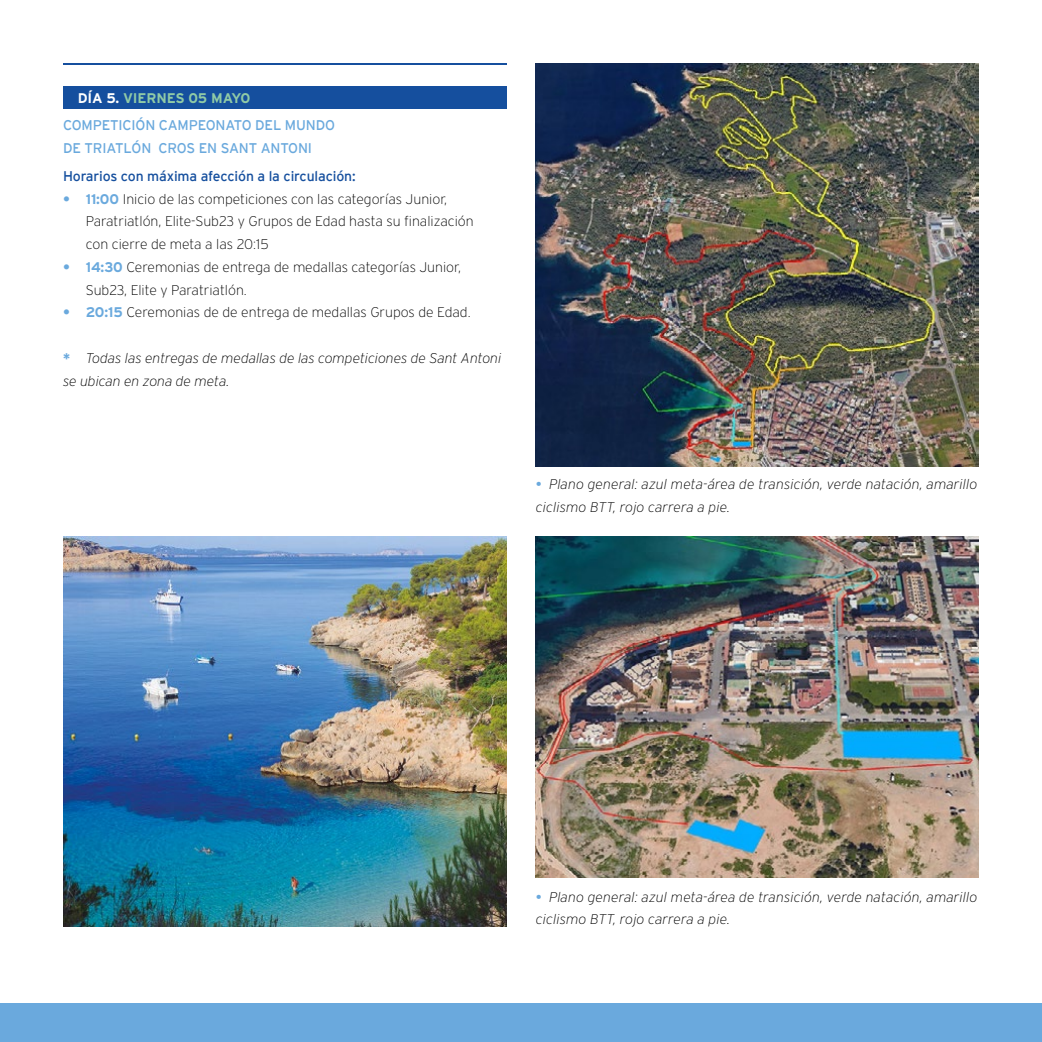
<style>
.page{position:relative;width:1042px;height:1042px;background:#fff}
.page>*{position:absolute;margin:0;border:0;box-sizing:border-box;transform-origin:0 0}
.t1{font:200 14px/22.8px "Interstate";color:#000}
.t2{font:italic 200 14px/22.8px "Interstate";letter-spacing:.01em;color:#000}
.t3{font:14px/27.7px "Interstate";letter-spacing:-.01em;color:#6aa9dd}
.t4{font:14px "Interstate";letter-spacing:-.01em;color:#154f9e}
.s1{font-weight:700;color:#fff}
.s2{font-weight:700;color:#90caa6}
.s3{font-weight:700;color:#6aa9dd}
.s4{font-weight:700;font-style:normal;color:#6aa9dd}
.s5{font-weight:400;font-style:normal;color:#6aa9dd}
</style>
<div class="page">
<div style="left:260px;top:1003px;width:261px;height:39px;background:#6aa9dd"></div>
<div style="left:0;top:1003px;width:260px;height:39px;background:#6aa9dd"></div>
<div style="left:521px;top:1003px;width:260px;height:39px;background:#6aa9dd"></div>
<div style="left:781px;top:1003px;width:261px;height:39px;background:#6aa9dd"></div>
<hr style="left:0;top:1003px;width:1px;height:39px;background:#154f9e">
<hr style="left:63px;top:63px;width:443px;height:2px;background:#154f9e">
<div style="left:63px;top:87px;width:443px;height:22px;background:#154f9e"></div>
<img style="left:536px;top:63px;width:443px;height:403px">
<img style="left:536px;top:536px;width:443px;height:342px">
<img style="left:63px;top:536px;width:443px;height:391px">
<p class="t3" style="left:63px;top:84px;width:273px;text-indent:15px"><span class="s1">DÍA 5.</span> <span class="s2">VIERNES 05 MAYO<br></span>COMPETICIÓN CAMPEONATO DEL MUNDO</p>
<p class="t3" style="left:63px;top:134px;width:251px">DE TRIATLÓN CROS EN SANT ANTONI</p>
<p class="t4" style="left:63px;top:168px;width:294px">Horarios con máxima afección a la circulación:</p>
<p class="t1" style="left:86px;top:187px;width:389px;text-indent:-23px"><span class="s3">• 11:00</span> Inicio de las competiciones con las categorías Junior,<br>Paratriatlón, Elite-Sub23 y Grupos de Edad hasta su finalización con cierre de meta a las 20:15</p>
<p class="t1" style="left:86px;top:255px;width:377px;text-indent:-23px"><span class="s3">• 14:30</span> Ceremonias de entrega de medallas categorías Junior,<br>Sub23, Elite y Paratriatlón.</p>
<p class="t1" style="left:63px;top:301px;width:409px"><span class="s3">• 20:15</span> Ceremonias de de entrega de medallas Grupos de Edad.</p>
<p class="t2" style="left:63px;top:346px;width:440px"><span class="s4">*</span> Todas las entregas de medallas de las competiciones de Sant Antoni se ubican en zona de meta.</p>
<p class="t2" style="left:536px;top:473px;width:443px"><span class="s5">•</span> Plano general: azul meta-área de transición, verde natación, amarillo ciclismo BTT, rojo carrera a pie.</p>
<p class="t2" style="left:536px;top:885px;width:443px"><span class="s5">•</span> Plano general: azul meta-área de transición, verde natación, amarillo ciclismo BTT, rojo carrera a pie.</p>
</div>
